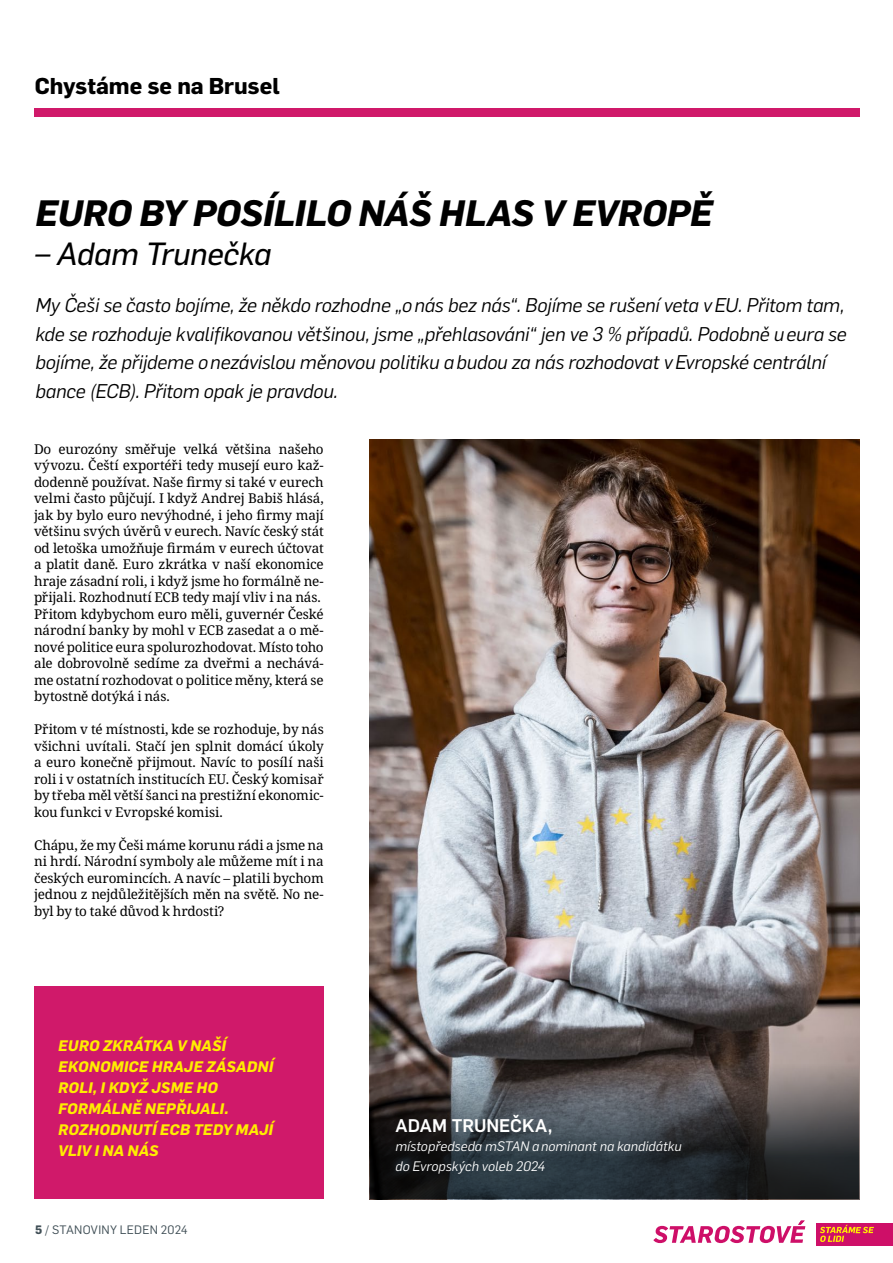
<style>
.page{position:relative;width:893px;height:1263px;background:#fff}
.page>*{position:absolute;margin:0;border:0;box-sizing:border-box;transform-origin:0 0}
.t1{font:italic 700 36px "Flama";letter-spacing:-.015em;color:#000}
.t2{font:italic 31.5px "Flama Basic";letter-spacing:-.005em;color:#000}
.t3{font:700 22.5px "Flama";letter-spacing:-.005em;color:#000}
.t4{font:italic 19.5px/28.5px "Flama";letter-spacing:-.01em;color:#000}
.t5{font:500 18px "Flama";letter-spacing:-.005em;color:#fff}
.t6{font:italic 700 15px/21px "Flama";letter-spacing:.01em;color:#ffed00}
.t7{font:13.5px/16.5px "Noto Serif";letter-spacing:-.015em;color:#000;text-align:justify}
.t8{font:italic 13.5px/19.5px "Flama";letter-spacing:.005em;color:#fff}
.t9{font:12px "Flama";letter-spacing:.02em;color:#3f4e55}
.s1{font-weight:700}
</style>
<div class="page">
<div style="left:34px;top:108px;width:206px;height:9px;background:#d0196a"></div>
<div style="left:240px;top:108px;width:207px;height:9px;background:#d0196a"></div>
<div style="left:447px;top:108px;width:206px;height:9px;background:#d0196a"></div>
<div style="left:653px;top:108px;width:207px;height:9px;background:#d0196a"></div>
<div style="left:816px;top:1223px;width:77px;height:23px;background:#ce0f68"></div>
<svg style="left:653px;top:1220px;width:152px;height:23px"></svg>
<svg style="left:820px;top:1225px;width:54px;height:17px"></svg>
<img style="left:370px;top:439px;width:490px;height:760px">
<svg style="left:370px;top:1037px;width:489px;height:162px"></svg>
<div style="left:34px;top:986px;width:290px;height:213px;background:#d0196a"></div>
<h3 class="t3" style="left:35px;top:69px;width:246px">Chystáme se na Brusel</h3>
<h1 class="t1" style="left:35px;top:187px;width:679px">EURO BY POSÍLILO NÁŠ HLAS V EVROPĚ</h1>
<h2 class="t2" style="left:35px;top:232px;width:238px">– Adam Trunečka</h2>
<p class="t4" style="left:35px;top:290px;width:813px">My Češi se často bojíme, že někdo rozhodne „o nás bez nás“. Bojíme se rušení veta v EU. Přitom tam, kde se rozhoduje kvalifikovanou většinou, jsme „přehlasováni“ jen ve 3 % případů. Podobně u eura se bojíme, že přijdeme o nezávislou měnovou politiku a budou za nás rozhodovat v Evropské centrální bance (ECB). Přitom opak je pravdou.</p>
<p class="t7" style="left:34px;top:441px;width:291px;text-align:left">Do eurozóny směřuje velká většina našeho vývozu. Čeští exportéři tedy musejí euro kaž&shy;dodenně používat. Naše firmy si také v eurech velmi často půjčují. I když Andrej Babiš hlásá, jak by bylo euro nevýhodné, i jeho firmy mají většinu svých úvěrů v eurech. Navíc český stát od letoška umožňuje firmám v eurech účtovat a platit daně. Euro zkrátka v naší ekonomice hraje zásadní roli, i když jsme ho formálně ne&shy;přijali. Rozhodnutí ECB tedy mají vliv i na nás.<br>Přitom kdybychom euro měli, guvernér České národní banky by mohl v ECB zasedat a o mě&shy;nové politice eura spolurozhodovat. Místo toho ale dobrovolně sedíme za dveřmi a nechává&shy;me ostatní rozhodovat o politice měny, která se bytostně dotýká i nás.</p>
<p class="t7" style="left:34px;top:722px;width:291px">Přitom v té místnosti, kde se rozhoduje, by nás všichni uvítali. Stačí jen splnit domácí úkoly a euro konečně přijmout. Navíc to posílí naši roli i v ostatních institucích EU. Český komisař by třeba měl větší šanci na prestižní ekonomic&shy;kou funkci v Evropské komisi.</p>
<p class="t7" style="left:34px;top:837px;width:291px">Chápu, že my Češi máme korunu rádi a jsme na ni hrdí. Národní symboly ale můžeme mít i na českých euromincích. A navíc – platili bychom jednou z nejdůležitějších měn na světě. No ne&shy;byl by to také důvod k hrdosti?</p>
<p class="t6" style="left:58px;top:1034px;width:217px">EURO ZKRÁTKA V NAŠÍ<br>EKONOMICE HRAJE ZÁSADNÍ<br>ROLI, I KDYŽ JSME HO<br>FORMÁLNĚ NEPŘIJALI.<br>ROZHODNUTÍ ECB TEDY MAJÍ<br>VLIV I NA NÁS</p>
<p class="t9" style="left:35px;top:1221px;width:154px"><span class="s1">5</span> / STANOVINY LEDEN 2024</p>
<h3 class="t5" style="left:395px;top:1112px;width:158px">ADAM TRUNEČKA,</h3>
<p class="t8" style="left:395px;top:1136px;width:288px">místopředseda mSTAN a nominant na kandidátku do Evropských voleb 2024</p>
</div>
